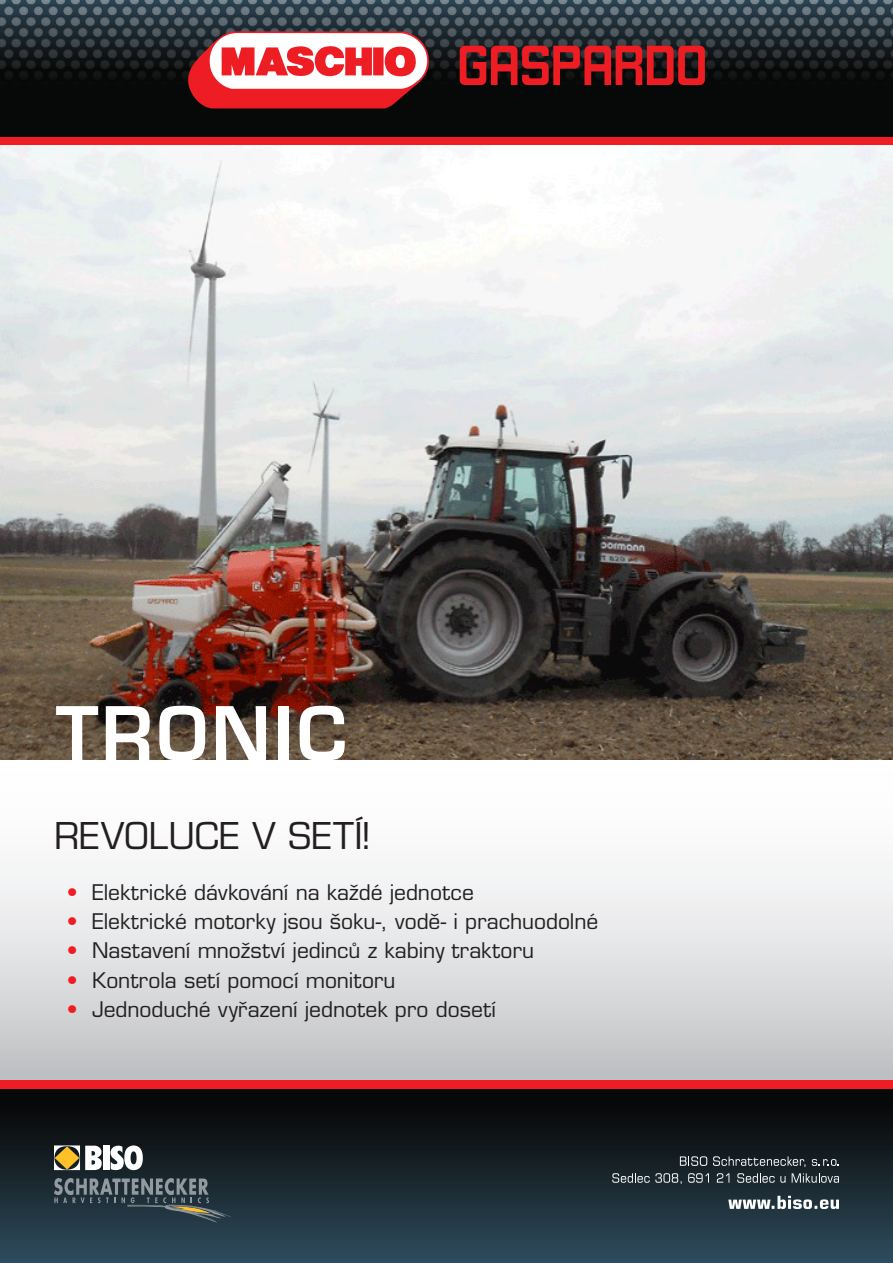
<style>
.page{position:relative;width:893px;height:1263px;background:#fff}
.page>*{position:absolute;margin:0;border:0;box-sizing:border-box;transform-origin:0 0}
.seznam{font:600 72px "Eurostile CE";letter-spacing:.045em;color:#fff}
.seznam-2{font:36px "Eurostile CE";letter-spacing:.01em;color:#231f20}
.t1{font:21px "Eurostile CE";color:#231f20}
.s1{color:#ee1d23}
</style>
<div class="page">
<svg style="left:0;top:759px;width:893px;height:321px"></svg>
<div style="left:0;top:1089px;width:893px;height:174px;background:linear-gradient(to bottom,#040200,#2e4a5b)"></div>
<div style="left:0;top:1080px;width:893px;height:9px;background:#ee1d23"></div>
<img style="left:0;top:0;width:893px;height:136px">
<div style="left:0;top:137px;width:893px;height:8px;background:#ee1d23"></div>
<svg style="left:460px;top:46px;width:245px;height:39px;background:#8d191d"></svg>
<svg style="left:185px;top:31px;width:244px;height:77px"></svg>
<svg style="left:728px;top:1196px;width:111px;height:13px"></svg>
<svg style="left:54px;top:1145px;width:48px;height:25px"></svg>
<div style="left:103px;top:1146px;width:6px;height:24px;background:#fff"></div>
<svg style="left:110px;top:1145px;width:33px;height:25px"></svg>
<svg style="left:54px;top:1178px;width:178px;height:44px;background:#3c4b52"></svg>
<svg style="left:680px;top:1156px;width:27px;height:10px"></svg>
<svg style="left:713px;top:1156px;width:92px;height:11px"></svg>
<svg style="left:812px;top:1159px;width:27px;height:7px"></svg>
<svg style="left:612px;top:1173px;width:70px;height:11px"></svg>
<svg style="left:688px;top:1173px;width:21px;height:10px"></svg>
<svg style="left:717px;top:1173px;width:12px;height:9px"></svg>
<svg style="left:737px;top:1173px;width:48px;height:10px"></svg>
<svg style="left:792px;top:1173px;width:47px;height:10px"></svg>
<img style="left:0;top:145px;width:893px;height:614px">
<p class="seznam" style="left:56px;top:689px;width:293px">TRONIC</p>
<p class="seznam-2" style="left:54px;top:814px;width:318px">REVOLUCE V SETÍ!</p>
<p class="t1" style="left:67px;top:879px;width:409px"><span class="s1">•</span> Elektrické dávkování na každé jednotce</p>
<p class="t1" style="left:67px;top:909px;width:533px"><span class="s1">•</span> Elektrické motorky jsou šoku-, vodě- i prachuodolné</p>
<p class="t1" style="left:67px;top:938px;width:469px"><span class="s1">•</span> Nastavení množství jedinců z kabiny traktoru</p>
<p class="t1" style="left:67px;top:968px;width:330px"><span class="s1">•</span> Kontrola setí pomocí monitoru</p>
<p class="t1" style="left:67px;top:997px;width:431px"><span class="s1">•</span> Jednoduché vyřazení jednotek pro dosetí</p>
</div>
